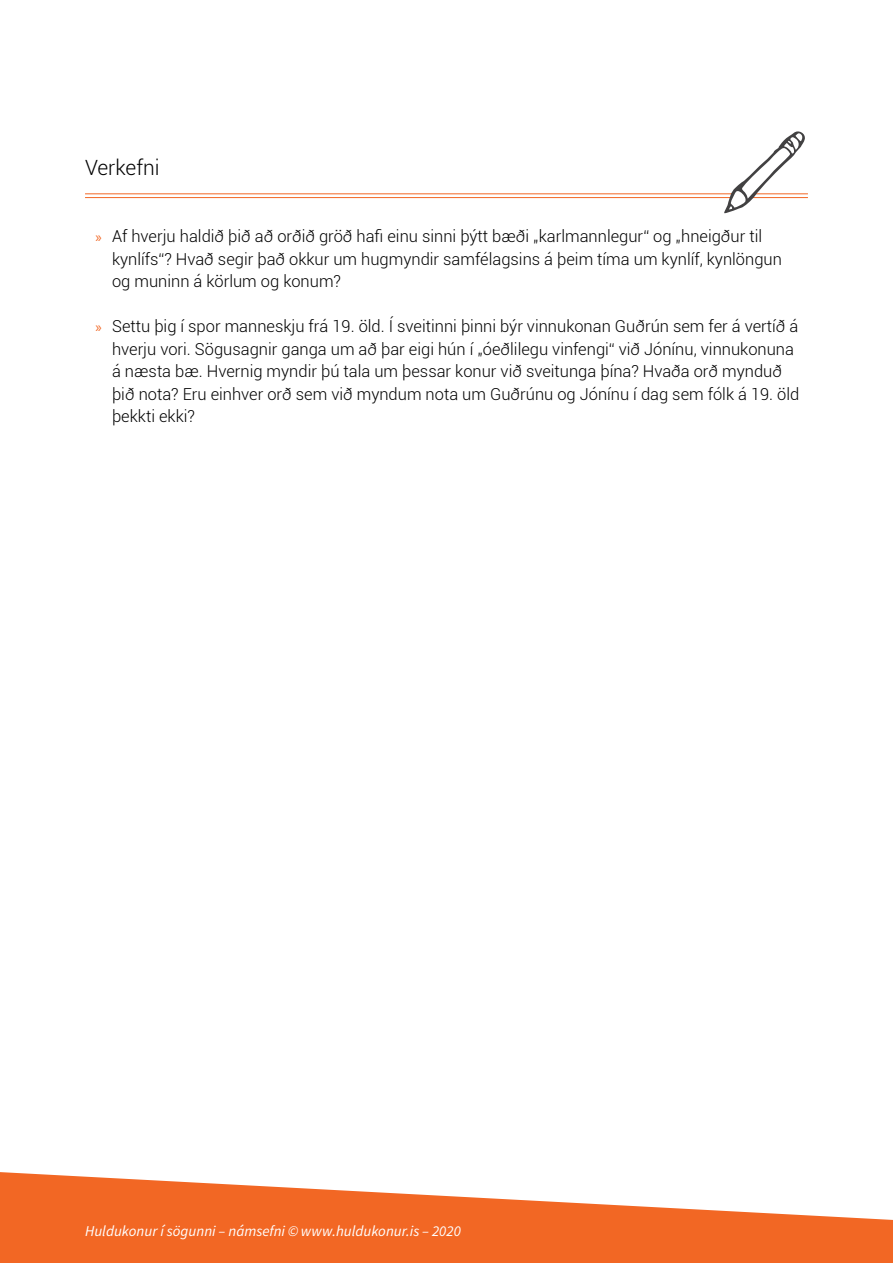
<style>
.page{position:relative;width:893px;height:1263px;background:#fff}
.page>*{position:absolute;margin:0;border:0;box-sizing:border-box;transform-origin:0 0}
.t1{font:300 21px "Roboto";color:#000}
.t2{font:300 16.5px/22.5px "Roboto";color:#000}
.t3{font:italic 15px "Source Sans Pro";color:#fff}
.s1{font-family:"Myriad Pro";font-weight:400;font-size:15px;color:#f26724}
</style>
<div class="page">
<svg style="left:0;top:1172px;width:893px;height:91px;fill:#f26724"></svg>
<hr style="left:85px;top:193px;width:723px;height:1px;background:#f26724">
<hr style="left:85px;top:197px;width:723px;height:1px;background:#f26724">
<svg style="left:724px;top:131px;width:82px;height:82px"></svg>
<p class="t1" style="left:85px;top:153px;width:76px">Verkefni</p>
<p class="t2" style="left:112px;top:225px;width:671px;text-indent:-17px"><span class="s1">»</span> Af hverju haldið þið að orðið gröð hafi einu sinni þýtt bæði „karlmannlegur“ og „hneigður til kynlífs“? Hvað segir það okkur um hugmyndir samfélagsins á þeim tíma um kynlíf, kynlöngun og muninn á körlum og konum?</p>
<p class="t2" style="left:112px;top:315px;width:689px;text-indent:-17px"><span class="s1">»</span> Settu þig í spor manneskju frá 19. öld. Í sveitinni þinni býr vinnukonan Guðrún sem fer á vertíð á hverju vori. Sögusagnir ganga um að þar eigi hún í „óeðlilegu vinfengi“ við Jónínu, vinnukonuna á næsta bæ. Hvernig myndir þú tala um þessar konur við sveitunga þína? Hvaða orð mynduð þið nota? Eru einhver orð sem við myndum nota um Guðrúnu og Jónínu í dag sem fólk á 19. öld þekkti ekki?</p>
<p class="t3" style="left:85px;top:1221px;width:377px">Huldukonur í sögunni – námsefni © www.huldukonur.is – 2020</p>
</div>
